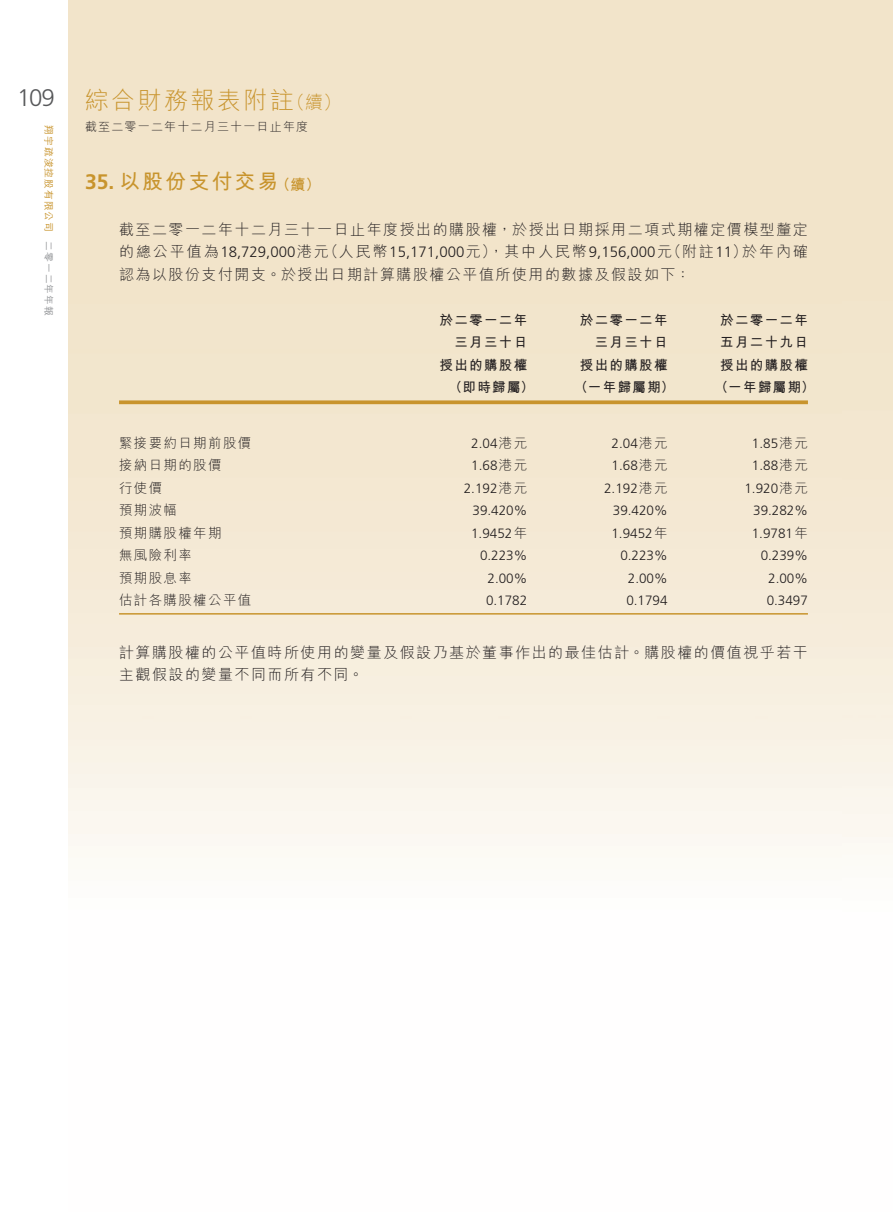
<style>
.page{position:relative;width:893px;height:1212px;background:#fff}
.page>*{position:absolute;margin:0;border:0;box-sizing:border-box;transform-origin:0 0}
.t1{font:300 24px "M Hei HK";letter-spacing:.1em;color:#c8942d}
.t2{font:300 24px "Frutiger LT Std";color:#57585a}
.t3{font:700 21px "M Hei HK";letter-spacing:.1em;color:#c8942d}
.t4{font:300 15px/22.5px "M Hei HK";letter-spacing:.1em;color:#231f20}
.t5{font:300 15px "Frutiger LT Std";color:#231f20}
.t6{font:300 13.5px "Frutiger LT Std";color:#231f20}
.t7{font:700 13.5px "M Hei HK";letter-spacing:.1em;color:#231f20}
.t8{font:300 13.5px "M Hei HK";letter-spacing:.1em;color:#231f20}
.t9{font:300 12px "M Hei HK";letter-spacing:.1em;color:#231f20}
.t10{font:500 9.75px "M Hei HK";letter-spacing:.1em;color:#c8942d}
.s1{font-size:18px}
.s2{color:#939598}
.s3{font-family:"Frutiger LT Std"}
.s4{font-size:15px}
.s5{font-family:"M Hei HK"}
</style>
<div class="page">
<hr style="left:119px;top:613px;width:689px;height:2px;background:#c8942d">
<svg style="left:119px;top:400px;width:689px;height:4px;fill:#c8942d"></svg>
<h1 class="t1" style="left:85px;top:91px;width:258px">綜合財務報表附註<span class="s1">（續）</span></h1>
<h1 class="t2" style="left:17px;top:88px;width:39px">109</h1>
<p class="t10" style="left:53px;top:125px;width:192px;rotate:90deg">翔宇疏浚控股有限公司 <span class="s2">二零一二年年報</span></p>
<p class="t9" style="left:85px;top:122px;width:225px">截至二零一二年十二月三十一日止年度</p>
<h2 class="t3" style="left:85px;top:173px;width:237px"><span class="s3">35.</span> 以股份支付交易<span class="s4">（續）</span></h2>
<p class="t4" style="left:119px;top:220px;width:690px">截至二零一二年十二月三十一日止年度授出的購股權，於授出日期採用二項式期權定價模型釐定</p>
<p class="t5" style="left:119px;top:246px;width:690px"><span class="s5">的總公平值為</span>18,729,000<span class="s5">港元（人民幣</span>15,171,000<span class="s5">元），其中人民幣</span>9,156,000<span class="s5">元（附註</span>11<span class="s5">）於年內確</span></p>
<p class="t4" style="left:119px;top:265px;width:573px">認為以股份支付開支。於授出日期計算購股權公平值所使用的數據及假設如下：</p>
<p class="t7" style="left:439px;top:315px;width:89px">於二零一二年</p>
<p class="t7" style="left:580px;top:315px;width:89px">於二零一二年</p>
<p class="t7" style="left:720px;top:315px;width:89px">於二零一二年</p>
<p class="t7" style="left:454px;top:337px;width:74px">三月三十日</p>
<p class="t7" style="left:595px;top:337px;width:74px">三月三十日</p>
<p class="t7" style="left:720px;top:337px;width:89px">五月二十九日</p>
<p class="t7" style="left:439px;top:360px;width:89px">授出的購股權</p>
<p class="t7" style="left:580px;top:360px;width:89px">授出的購股權</p>
<p class="t7" style="left:720px;top:360px;width:89px">授出的購股權</p>
<p class="t7" style="left:449px;top:382px;width:87px">（即時歸屬）</p>
<p class="t7" style="left:574px;top:382px;width:101px">（一年歸屬期）</p>
<p class="t7" style="left:715px;top:382px;width:101px">（一年歸屬期）</p>
<p class="t8" style="left:119px;top:437px;width:134px">緊接要約日期前股價</p>
<p class="t6" style="left:471px;top:437px;width:57px">2.04<span class="s5">港元</span></p>
<p class="t6" style="left:612px;top:437px;width:57px">2.04<span class="s5">港元</span></p>
<p class="t6" style="left:752px;top:437px;width:57px">1.85<span class="s5">港元</span></p>
<p class="t8" style="left:119px;top:460px;width:104px">接納日期的股價</p>
<p class="t6" style="left:471px;top:460px;width:57px">1.68<span class="s5">港元</span></p>
<p class="t6" style="left:612px;top:460px;width:57px">1.68<span class="s5">港元</span></p>
<p class="t6" style="left:752px;top:460px;width:57px">1.88<span class="s5">港元</span></p>
<p class="t8" style="left:119px;top:482px;width:45px">行使價</p>
<p class="t6" style="left:464px;top:482px;width:65px">2.192<span class="s5">港元</span></p>
<p class="t6" style="left:604px;top:482px;width:65px">2.192<span class="s5">港元</span></p>
<p class="t6" style="left:744px;top:482px;width:65px">1.920<span class="s5">港元</span></p>
<p class="t8" style="left:119px;top:505px;width:60px">預期波幅</p>
<p class="t6" style="left:472px;top:505px;width:56px">39.420%</p>
<p class="t6" style="left:613px;top:505px;width:56px">39.420%</p>
<p class="t6" style="left:753px;top:505px;width:56px">39.282%</p>
<p class="t8" style="left:119px;top:527px;width:104px">預期購股權年期</p>
<p class="t6" style="left:471px;top:527px;width:58px">1.9452<span class="s5">年</span></p>
<p class="t6" style="left:611px;top:527px;width:58px">1.9452<span class="s5">年</span></p>
<p class="t6" style="left:752px;top:527px;width:58px">1.9781<span class="s5">年</span></p>
<p class="t8" style="left:119px;top:550px;width:74px">無風險利率</p>
<p class="t6" style="left:480px;top:550px;width:49px">0.223%</p>
<p class="t6" style="left:620px;top:550px;width:49px">0.223%</p>
<p class="t6" style="left:761px;top:550px;width:49px">0.239%</p>
<p class="t8" style="left:119px;top:572px;width:74px">預期股息率</p>
<p class="t6" style="left:487px;top:572px;width:41px">2.00%</p>
<p class="t6" style="left:628px;top:572px;width:41px">2.00%</p>
<p class="t6" style="left:768px;top:572px;width:41px">2.00%</p>
<p class="t8" style="left:119px;top:595px;width:134px">估計各購股權公平值</p>
<p class="t6" style="left:486px;top:595px;width:43px">0.1782</p>
<p class="t6" style="left:626px;top:595px;width:43px">0.1794</p>
<p class="t6" style="left:767px;top:595px;width:43px">0.3497</p>
<p class="t4" style="left:119px;top:643px;width:690px">計算購股權的公平值時所使用的變量及假設乃基於董事作出的最佳估計。購股權的價值視乎若干主觀假設的變量不同而所有不同。</p>
</div>
